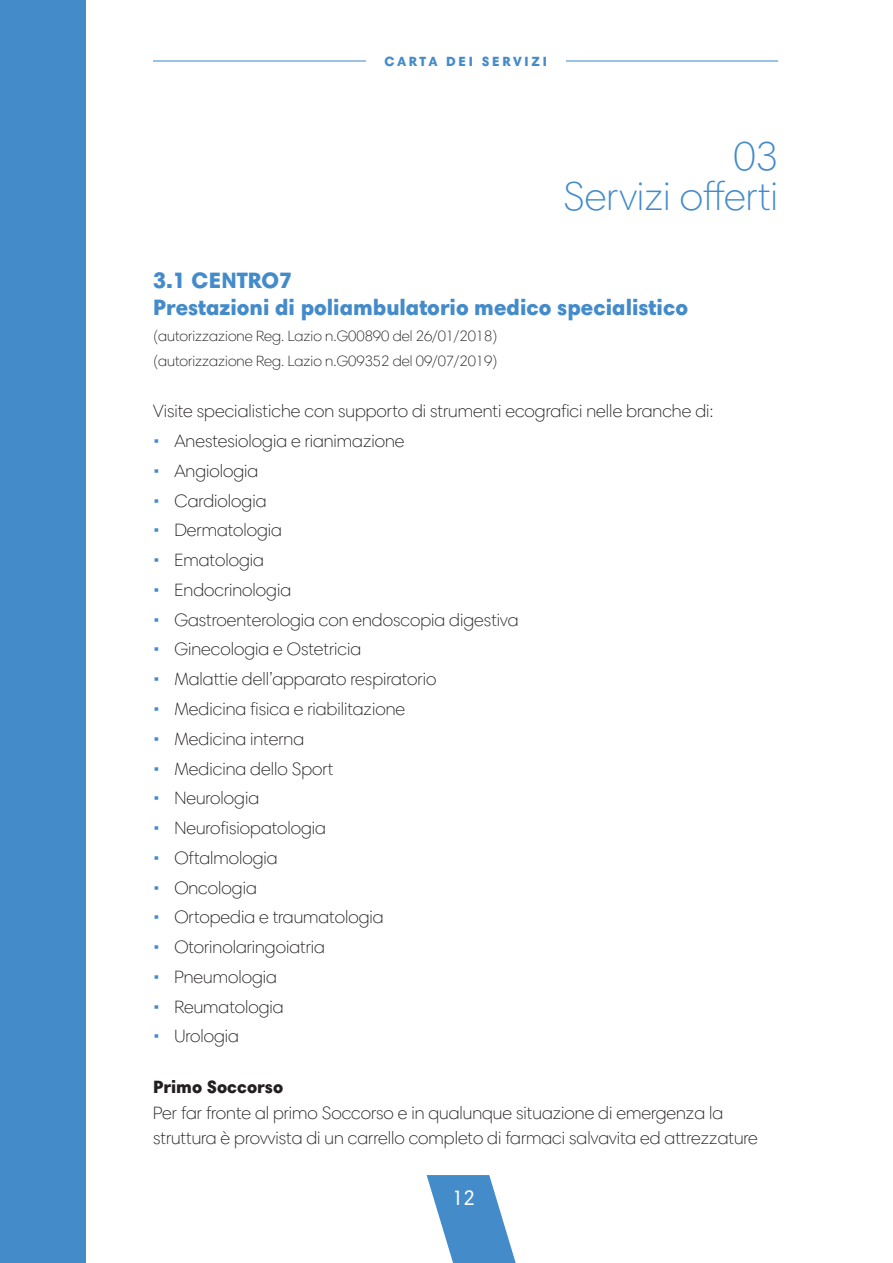
<style>
.page{position:relative;width:893px;height:1263px;background:#fff}
.page>*{position:absolute;margin:0;border:0;box-sizing:border-box;transform-origin:0 0}
.t1{font:300 40.5px/40.5px "Harmonia Sans W1 G";color:#448bca;text-align:right}
.t2{font:900 22.5px/27px "Harmonia Sans W1 G";color:#448bca}
.t3{font:21px "Harmonia Sans W1 G";color:#fff}
.t4{font:300 18px/29.7px "Harmonia Sans W1 G";color:#231f20}
.t5{font:900 18px "Harmonia Sans W1 G";color:#231f20}
.t6{font:300 15px/25.5px "Harmonia Sans W1 G";color:#231f20}
.t7{font:900 13.5px "Harmonia Sans W1 G";letter-spacing:.2em;color:#448bca}
.s1{font-weight:600;font-size:25.5px;color:#448bca}
</style>
<div class="page">
<div style="left:0;top:0;width:85px;height:1263px;background:#448bca"></div>
<svg style="left:427px;top:1175px;width:89px;height:88px"></svg>
<hr style="left:153px;top:60px;width:625px;height:2px;background:#448bca">
<div style="left:366px;top:50px;width:200px;height:21px;background:#fff"></div>
<p class="t7" style="left:384px;top:52px;width:164px">CARTA DEI SERVIZI</p>
<h1 class="t1" style="left:563px;top:136px;width:216px">03<br>Servizi offerti</h1>
<p class="t2" style="left:153px;top:267px;width:537px">3.1 CENTRO7<br>Prestazioni di poliambulatorio medico specialistico</p>
<p class="t6" style="left:153px;top:323px;width:346px">(autorizzazione Reg. Lazio n.G00890 del 26/01/2018) (autorizzazione Reg. Lazio n.G09352 del 09/07/2019)</p>
<p class="t4" style="left:153px;top:396px;width:562px">Visite specialistiche con supporto di strumenti ecografici nelle branche di: <span class="s1">∙</span> Anestesiologia e rianimazione<br><span class="s1">∙</span> Angiologia<br><span class="s1">∙</span> Cardiologia<br><span class="s1">∙</span> Dermatologia<br><span class="s1">∙</span> Ematologia<br><span class="s1">∙</span> Endocrinologia<br><span class="s1">∙</span> Gastroenterologia con endoscopia digestiva<br><span class="s1">∙</span> Ginecologia e Ostetricia<br><span class="s1">∙</span> Malattie dell’apparato respiratorio<br><span class="s1">∙</span> Medicina fisica e riabilitazione<br><span class="s1">∙</span> Medicina interna<br><span class="s1">∙</span> Medicina dello Sport<br><span class="s1">∙</span> Neurologia<br><span class="s1">∙</span> Neurofisiopatologia<br><span class="s1">∙</span> Oftalmologia<br><span class="s1">∙</span> Oncologia<br><span class="s1">∙</span> Ortopedia e traumatologia<br><span class="s1">∙</span> Otorinolaringoiatria<br><span class="s1">∙</span> Pneumologia<br><span class="s1">∙</span> Reumatologia<br><span class="s1">∙</span> Urologia</p>
<p class="t5" style="left:153px;top:1075px;width:132px">Primo Soccorso</p>
<p class="t4" style="left:153px;top:1100px;width:606px;line-height:25.5px">Per far fronte al primo Soccorso e in qualunque situazione di emergenza la struttura è provvista di un carrello completo di farmaci salvavita ed attrezzature</p>
<p class="t3" style="left:452px;top:1185px;width:24px">12</p>
</div>
